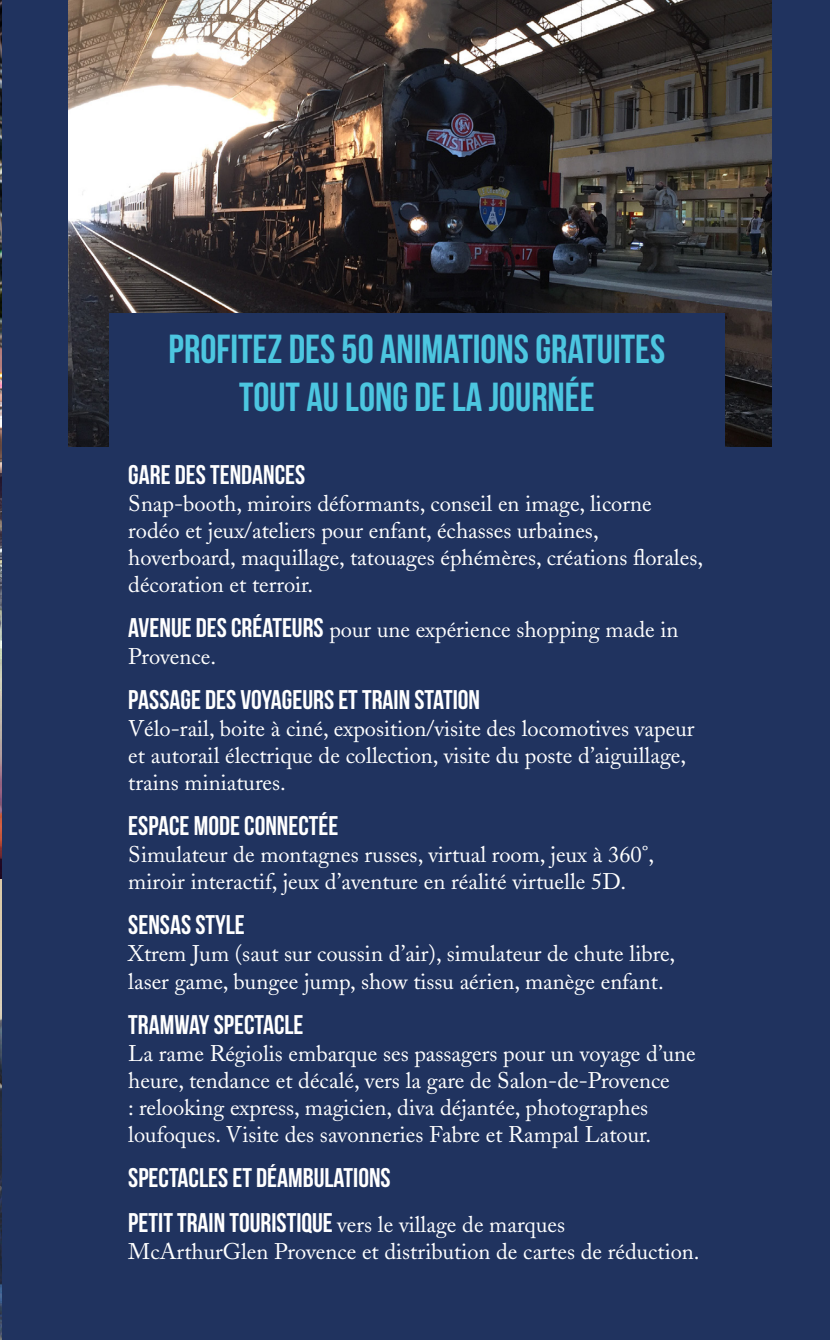
<style>
.page{position:relative;width:830px;height:1340px;background:#fff}
.page>*{position:absolute;margin:0;border:0;box-sizing:border-box;transform-origin:0 0}
.t1{font:700 40.5px "Bebas Neue";color:#4cc6e0}
.t2{font:700 27px "Bebas Neue";color:#fff}
.t3{font:22.5px/27px "Adobe Caslon";color:#fff}
.s1{font-family:"Bebas Neue";font-weight:700;font-size:27px}
</style>
<div class="page">
<div style="left:1px;top:0;width:828px;height:1339px;background:#20335f"></div>
<img style="left:0;top:0;width:1px;height:1339px">
<img style="left:69px;top:0;width:701px;height:446px">
<div style="left:109px;top:313px;width:615px;height:993px;background:#20335f"></div>
<p class="t1" style="left:168px;top:326px;width:498px">PROFITEZ DES 50 ANIMATIONS GRATUITES</p>
<p class="t1" style="left:239px;top:375px;width:357px">TOUT AU LONG DE LA JOURNÉE</p>
<p class="t2" style="left:128px;top:459px;width:178px">GARE DES TENDANCES</p>
<p class="t3" style="left:128px;top:490px;width:576px">Snap-booth, miroirs déformants, conseil en image, licorne rodéo et jeux/ateliers pour enfant, échasses urbaines, hoverboard, maquillage, tatouages éphémères, créations florales, décoration et terroir.</p>
<p class="t3" style="left:128px;top:616px;width:551px"><span class="s1">AVENUE DES CRÉATEURS</span> pour une expérience shopping made in<br>Provence.</p>
<p class="t2" style="left:128px;top:685px;width:353px">PASSAGE DES VOYAGEURS ET TRAIN STATION</p>
<p class="t3" style="left:128px;top:715px;width:567px">Vélo-rail, boite à ciné, exposition/visite des locomotives vapeur et autorail électrique de collection, visite du poste d’aiguillage, trains miniatures.</p>
<p class="t2" style="left:128px;top:811px;width:211px">ESPACE MODE CONNECTÉE</p>
<p class="t3" style="left:128px;top:841px;width:527px">Simulateur de montagnes russes, virtual room, jeux à 360°, miroir interactif, jeux d’aventure en réalité virtuelle 5D.</p>
<p class="t2" style="left:128px;top:910px;width:118px">SENSAS STYLE</p>
<p class="t3" style="left:128px;top:940px;width:548px">Xtrem Jum (saut sur coussin d’air), simulateur de chute libre, laser game, bungee jump, show tissu aérien, manège enfant.</p>
<p class="t2" style="left:128px;top:1009px;width:177px">TRAMWAY SPECTACLE</p>
<p class="t3" style="left:128px;top:1039px;width:568px">La rame Régiolis embarque ses passagers pour un voyage d’une heure, tendance et décalé, vers la gare de Salon-de-Provence<br>: relooking express, magicien, diva déjantée, photographes loufoques. Visite des savonneries Fabre et Rampal Latour.</p>
<p class="t2" style="left:128px;top:1162px;width:264px">SPECTACLES ET DÉAMBULATIONS</p>
<p class="t3" style="left:128px;top:1211px;width:572px"><span class="s1">PETIT TRAIN TOURISTIQUE</span> vers le village de marques<br>McArthurGlen Provence et distribution de cartes de réduction.</p>
</div>
